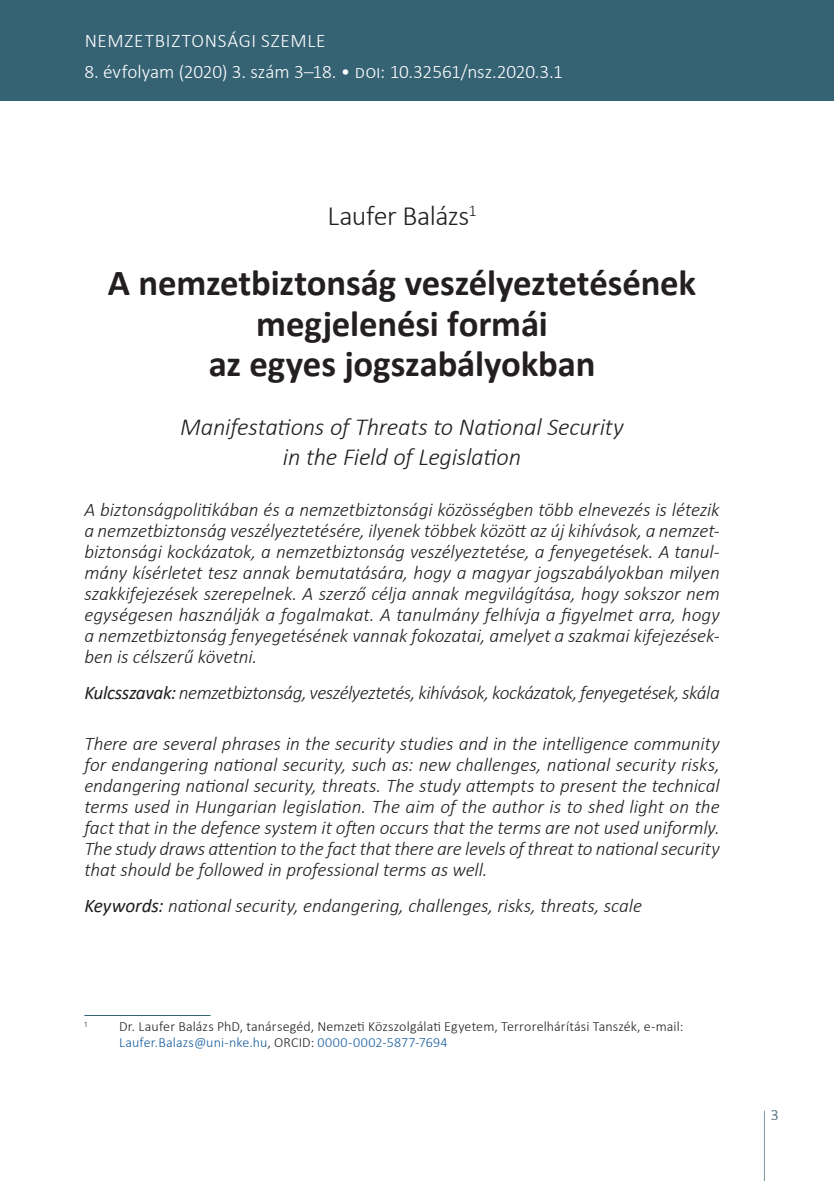
<style>
.page{position:relative;width:834px;height:1181px;background:#fff}
.page>*{position:absolute;margin:0;border:0;box-sizing:border-box;transform-origin:0 0}
.Head{font:700 36.75px/40.2px "Calibri";letter-spacing:-.005em;color:#231f20;text-align:center}
.Author{font:300 28px "Calibri";letter-spacing:-.02em;color:#231f20}
.Head___Sub{font:italic 300 24.5px/29.8px "Calibri";letter-spacing:-.01em;color:#231f20;text-align:center}
.Abstract{font:italic 300 19.25px/21px "Calibri";letter-spacing:-.01em;color:#231f20;text-align:justify}
.Keywords{font:italic 300 19.25px "Calibri";letter-spacing:-.02em;color:#231f20}
.Running_header_right{font:300 19.25px "Calibri";color:#fff}
.Running_header_right-2{font:300 19.25px "Calibri";letter-spacing:.03em;color:#fff}
.Running_header_right-3{font:300 15.75px "Calibri";color:#6c8694}
.Footnote_text{font:300 14px/15.8px "Calibri";letter-spacing:.005em;color:#231f20}
.Footnote_text-2{font:300 8.22px "Calibri";color:#231f20}
.s1{font-weight:400}
.s2{color:#175d9e}
</style>
<div class="page">
<div style="left:0;top:0;width:833px;height:101px;background:#366374"></div>
<svg style="left:763px;top:1110px;width:2px;height:71px"></svg>
<hr style="left:84px;top:1015px;width:126px;height:1px;background:#366374">
<p class="Running_header_right-2" style="left:85px;top:29px;width:242px">NEMZETBIZTONSÁGI SZEMLE</p>
<p class="Running_header_right" style="left:84px;top:60px;width:480px">8. évfolyam (2020) 3. szám 3–18. • doi: 10.32561/nsz.2020.3.1</p>
<p class="Author" style="left:327px;top:199px;width:150px">Laufer Balázs<sup>1</sup></p>
<p class="Head" style="left:108px;top:262px;width:589px">A nemzetbiztonság veszélyeztetésének megjelenési formái<br>az egyes jogszabályokban</p>
<p class="Head___Sub" style="left:180px;top:412px;width:445px">Manifestations of Threats to National Security in the Field of Legislation</p>
<p class="Abstract" style="left:84px;top:499px;width:636px">A biztonságpolitikában és a nemzetbiztonsági közösségben több elnevezés is létezik a nemzetbiztonság veszélyeztetésére, ilyenek többek között az új kihívások, a nemzet&shy;biztonsági kockázatok, a nemzetbiztonság veszélyeztetése, a fenyegetések. A tanul&shy;mány kísérletet tesz annak bemutatására, hogy a magyar jogszabályokban milyen szakkifejezések szerepelnek. A szerző célja annak megvilágítása, hogy sokszor nem egységesen használják a fogalmakat. A tanulmány felhívja a figyelmet arra, hogy a nemzetbiztonság fenyegetésének vannak fokozatai, amelyet a szakmai kifejezések&shy;ben is célszerű követni.</p>
<p class="Keywords" style="left:84px;top:680px;width:636px"><span class="s1">Kulcsszavak:</span> nemzetbiztonság, veszélyeztetés, kihívások, kockázatok, fenyegetések, skála</p>
<p class="Abstract" style="left:84px;top:732px;width:637px">There are several phrases in the security studies and in the intelligence community for endangering national security, such as: new challenges, national security risks, endangering national security, threats. The study attempts to present the technical terms used in Hungarian legislation. The aim of the author is to shed light on the fact that in the defence system it often occurs that the terms are not used uniformly.<br>The study draws attention to the fact that there are levels of threat to national security that should be followed in professional terms as well.</p>
<p class="Keywords" style="left:84px;top:893px;width:559px"><span class="s1">Keywords:</span> national security, endangering, challenges, risks, threats, scale</p>
<p class="Footnote_text-2" style="left:84px;top:1018px;width:4px">1</p>
<p class="Footnote_text" style="left:119px;top:1018px;width:565px">Dr. Laufer Balázs PhD, tanársegéd, Nemzeti Közszolgálati Egyetem, Terrorelhárítási Tanszék, e-mail:<br><span class="s2">Laufer.Balazs@uni-nke.hu</span>, ORCID: <span class="s2">0000-0002-5877-7694</span></p>
<p class="Running_header_right-3" style="left:770px;top:1105px;width:9px">3</p>
</div>
